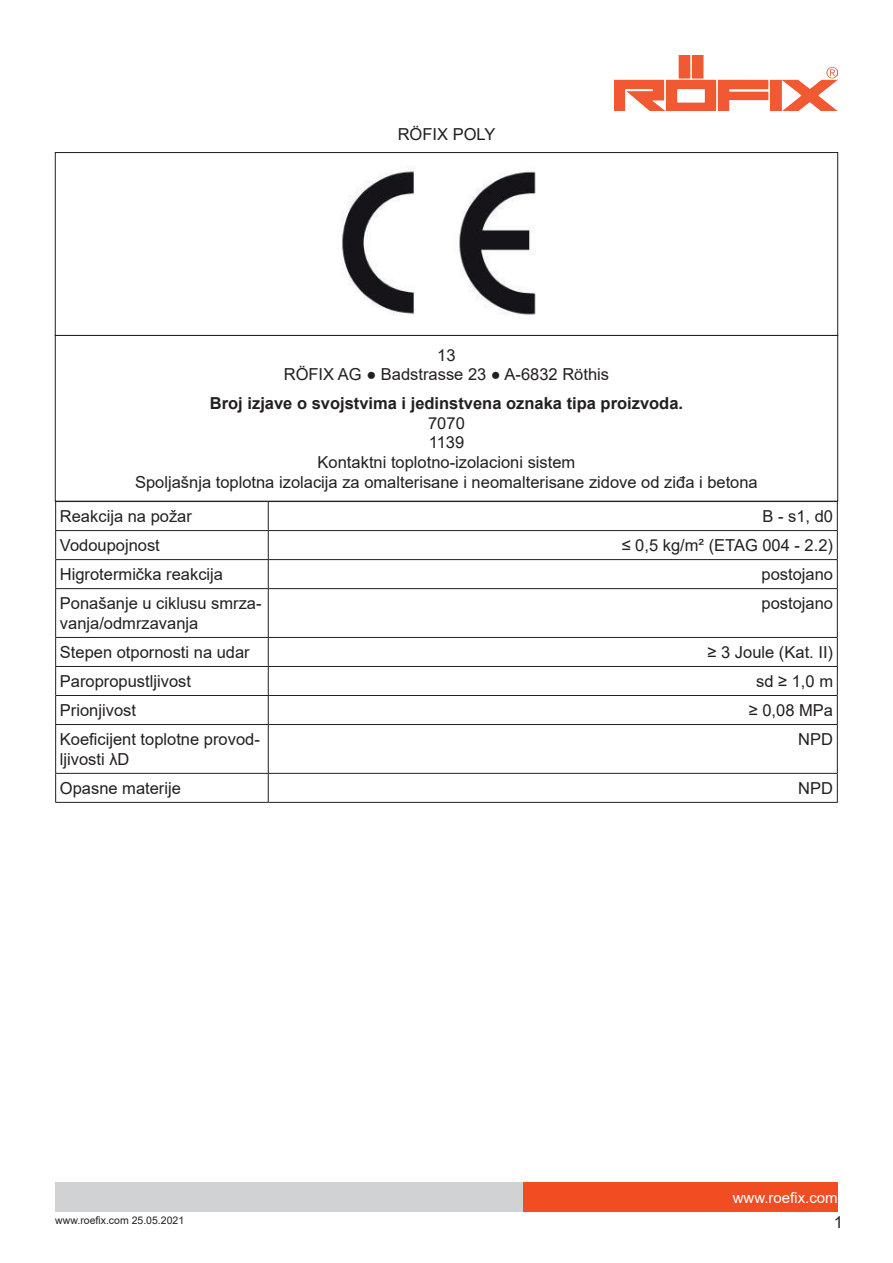
<style>
.page{position:relative;width:893px;height:1263px;background:#fff}
.page>*{position:absolute;margin:0;border:0;box-sizing:border-box;transform-origin:0 0}
.t1{font:16.5px/19.8px "Arial";color:#231f20;text-align:center}
.t2{font:700 16.5px "Arial";color:#231f20}
.t3{font:15px "Arial";color:#fff}
.t4{font:10.5px "Arial";color:#231f20}
</style>
<div class="page">
<div style="left:523px;top:1182px;width:315px;height:30px;background:#f04d22"></div>
<div style="left:55px;top:1182px;width:468px;height:30px;background:#d1d2d4"></div>
<img style="left:614px;top:55px;width:223px;height:56px">
<img style="left:342px;top:166px;width:194px;height:149px">
<div style="left:55px;top:152px;width:783px;height:184px;border:1px solid #231f20"></div>
<div style="left:55px;top:335px;width:783px;height:166px;border:1px solid #231f20"></div>
<hr style="left:55px;top:501px;width:213px;height:1px;background:#231f20">
<hr style="left:268px;top:501px;width:570px;height:1px;background:#231f20">
<hr style="left:55px;top:530px;width:213px;height:1px;background:#231f20">
<hr style="left:268px;top:530px;width:570px;height:1px;background:#231f20">
<svg style="left:55px;top:502px;width:1px;height:86px"></svg>
<svg style="left:268px;top:502px;width:1px;height:86px"></svg>
<svg style="left:837px;top:502px;width:1px;height:86px"></svg>
<hr style="left:55px;top:588px;width:213px;height:1px;background:#231f20">
<hr style="left:55px;top:589px;width:1px;height:48px;background:#231f20">
<hr style="left:268px;top:588px;width:570px;height:1px;background:#231f20">
<hr style="left:268px;top:589px;width:1px;height:48px;background:#231f20">
<hr style="left:837px;top:589px;width:1px;height:48px;background:#231f20">
<hr style="left:55px;top:666px;width:213px;height:1px;background:#231f20">
<hr style="left:268px;top:666px;width:570px;height:1px;background:#231f20">
<svg style="left:55px;top:637px;width:1px;height:87px"></svg>
<svg style="left:268px;top:638px;width:1px;height:86px"></svg>
<svg style="left:837px;top:637px;width:1px;height:87px"></svg>
<hr style="left:55px;top:724px;width:213px;height:1px;background:#231f20">
<hr style="left:55px;top:725px;width:1px;height:48px;background:#231f20">
<hr style="left:268px;top:724px;width:570px;height:1px;background:#231f20">
<hr style="left:268px;top:725px;width:1px;height:48px;background:#231f20">
<hr style="left:837px;top:725px;width:1px;height:48px;background:#231f20">
<svg style="left:55px;top:773px;width:1px;height:29px"></svg>
<svg style="left:268px;top:774px;width:1px;height:28px"></svg>
<svg style="left:837px;top:773px;width:1px;height:29px"></svg>
<hr style="left:55px;top:802px;width:213px;height:1px;background:#231f20">
<hr style="left:268px;top:802px;width:570px;height:1px;background:#231f20">
<hr style="left:56px;top:559px;width:212px;height:1px;background:#231f20">
<hr style="left:268px;top:559px;width:569px;height:1px;background:#231f20">
<hr style="left:56px;top:637px;width:212px;height:1px;background:#231f20">
<hr style="left:268px;top:637px;width:569px;height:1px;background:#231f20">
<hr style="left:56px;top:695px;width:212px;height:1px;background:#231f20">
<hr style="left:268px;top:695px;width:569px;height:1px;background:#231f20">
<hr style="left:56px;top:773px;width:212px;height:1px;background:#231f20">
<hr style="left:268px;top:773px;width:569px;height:1px;background:#231f20">
<p class="t1" style="left:398px;top:124px;width:99px">RÖFIX POLY</p>
<p class="t1" style="left:284px;top:345px;width:327px">13<br>RÖFIX AG ● Badstrasse 23 ● A-6832 Röthis</p>
<p class="t2" style="left:210px;top:391px;width:475px">Broj izjave o svojstvima i jedinstvena oznaka tipa proizvoda.</p>
<p class="t1" style="left:135px;top:413px;width:624px">7070<br>1139<br>Kontaktni toplotno-izolacioni sistem<br>Spoljašnja toplotna izolacija za omalterisane i neomalterisane zidove od ziđa i betona</p>
<p class="t1" style="left:60px;top:506px;width:134px">Reakcija na požar</p>
<p class="t1" style="left:762px;top:506px;width:72px">B - s1, d0</p>
<p class="t1" style="left:60px;top:535px;width:101px">Vodoupojnost</p>
<p class="t1" style="left:622px;top:535px;width:213px">≤ 0,5 kg/m² (ETAG 004 - 2.2)</p>
<p class="t1" style="left:60px;top:564px;width:165px">Higrotermička reakcija</p>
<p class="t1" style="left:761px;top:564px;width:73px">postojano</p>
<p class="t1" style="left:60px;top:593px;width:203px;text-align:left">Ponašanje u ciklusu smrza&shy;vanja/odmrzavanja</p>
<p class="t1" style="left:761px;top:593px;width:73px">postojano</p>
<p class="t1" style="left:60px;top:642px;width:191px">Stepen otpornosti na udar</p>
<p class="t1" style="left:707px;top:642px;width:127px">≥ 3 Joule (Kat. II)</p>
<p class="t1" style="left:60px;top:671px;width:133px">Paropropustljivost</p>
<p class="t1" style="left:756px;top:671px;width:78px">sd ≥ 1,0 m</p>
<p class="t1" style="left:60px;top:700px;width:78px">Prionjivost</p>
<p class="t1" style="left:749px;top:700px;width:86px">≥ 0,08 MPa</p>
<p class="t1" style="left:60px;top:729px;width:201px;text-align:left">Koeficijent toplotne provod&shy;ljivosti λD</p>
<p class="t1" style="left:798px;top:729px;width:36px">NPD</p>
<p class="t1" style="left:60px;top:778px;width:123px">Opasne materije</p>
<p class="t1" style="left:798px;top:778px;width:36px">NPD</p>
<p class="t4" style="left:55px;top:1213px;width:130px">www.roefix.com 25.05.2021</p>
<p class="t3" style="left:733px;top:1187px;width:107px">www.roefix.com</p>
<p class="t1" style="left:834px;top:1212px;width:11px">1</p>
</div>
